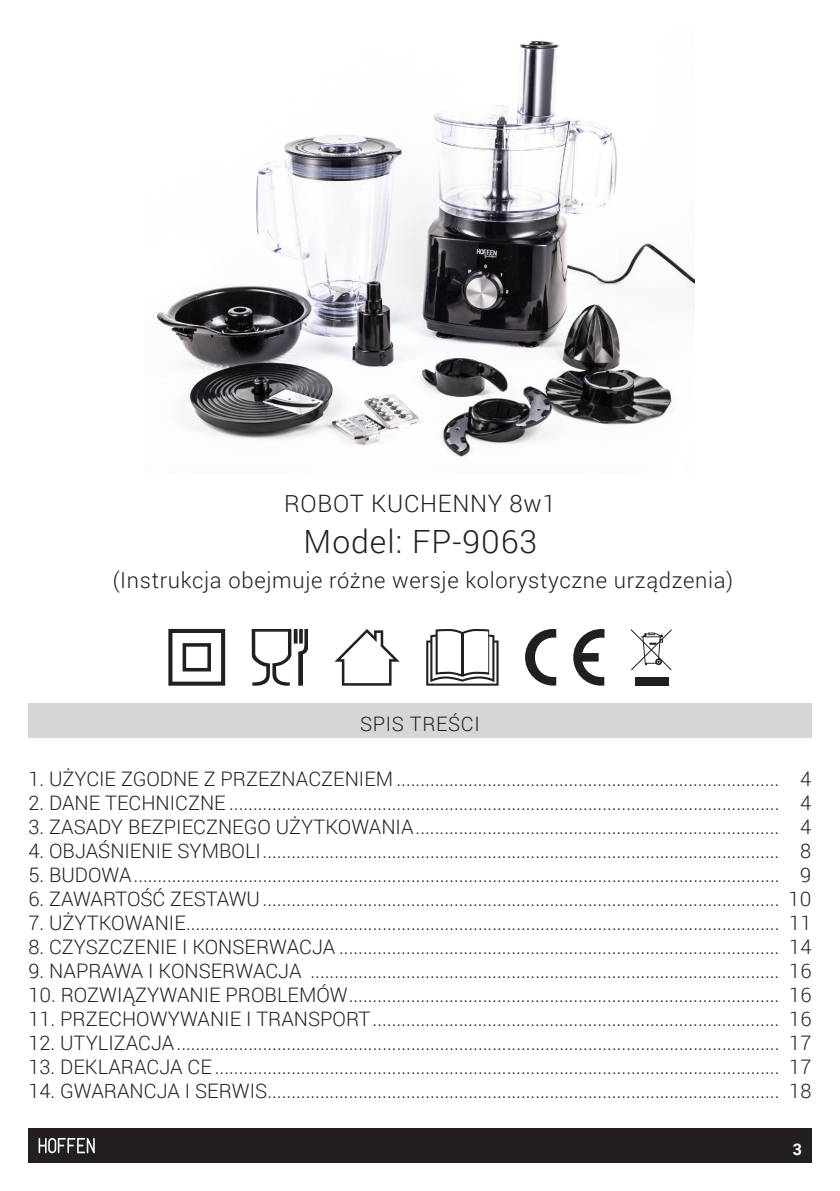
<style>
.page{position:relative;width:840px;height:1191px;background:#fff}
.page>*{position:absolute;margin:0;border:0;box-sizing:border-box;transform-origin:0 0}
.t1{font:300 32px "Roboto";letter-spacing:.03em;color:#231f20}
.t2{font:300 24px "Roboto";letter-spacing:.03em;color:#231f20}
.t3{font:300 22px "Roboto";letter-spacing:.03em;color:#231f20}
.t4{font:300 20px "Roboto";color:#231f20}
.t5{font:300 20px "Roboto";letter-spacing:.03em;color:#231f20}
.t6{font:700 16px "Roboto";color:#fff}
</style>
<div class="page">
<div style="left:28px;top:1128px;width:783px;height:34px;background:#231f20"></div>
<svg style="left:39px;top:1138px;width:56px;height:15px"></svg>
<div style="left:28px;top:703px;width:783px;height:34px;background:#d6d6d9"></div>
<svg style="left:573px;top:629px;width:31px;height:56px"></svg>
<svg style="left:525px;top:629px;width:31px;height:56px"></svg>
<svg style="left:426px;top:629px;width:72px;height:56px"></svg>
<div style="left:634px;top:677px;width:34px;height:8px;background:#231f20"></div>
<svg style="left:631px;top:629px;width:40px;height:41px"></svg>
<svg style="left:251px;top:629px;width:57px;height:56px"></svg>
<svg style="left:168px;top:629px;width:57px;height:56px"></svg>
<svg style="left:334px;top:629px;width:65px;height:56px"></svg>
<img style="left:157px;top:41px;width:537px;height:416px">
<p class="t2" style="left:284px;top:486px;width:273px">ROBOT KUCHENNY 8w1</p>
<p class="t1" style="left:303px;top:520px;width:235px">Model: FP-9063</p>
<p class="t3" style="left:113px;top:565px;width:621px">(Instrukcja obejmuje różne wersje kolorystyczne urządzenia)</p>
<p class="t5" style="left:360px;top:710px;width:121px">SPIS TREŚCI</p>
<p class="t4" style="left:28px;top:765px;width:783px">1. UŻYCIE ZGODNE Z PRZEZNACZENIEM ................................................................................ 4</p>
<p class="t4" style="left:28px;top:789px;width:784px">2. DANE TECHNICZNE ................................................................................................................... 4</p>
<p class="t4" style="left:28px;top:813px;width:783px">3. ZASADY BEZPIECZNEGO UŻYTKOWANIA............................................................................ 4</p>
<p class="t4" style="left:28px;top:837px;width:783px">4. OBJAŚNIENIE SYMBOLI............................................................................................................ 8</p>
<p class="t4" style="left:28px;top:861px;width:783px">5. BUDOWA....................................................................................................................................... 9</p>
<p class="t4" style="left:28px;top:885px;width:784px">6. ZAWARTOŚĆ ZESTAWU............................................................................................................ 10</p>
<p class="t4" style="left:28px;top:909px;width:784px">7. UŻYTKOWANIE............................................................................................................................ 11</p>
<p class="t4" style="left:28px;top:933px;width:784px">8. CZYSZCZENIE I KONSERWACJA ............................................................................................ 14</p>
<p class="t4" style="left:28px;top:957px;width:784px">9. NAPRAWA I KONSERWACJA .................................................................................................. 16</p>
<p class="t4" style="left:28px;top:981px;width:784px">10. ROZWIĄZYWANIE PROBLEMÓW.......................................................................................... 16</p>
<p class="t4" style="left:28px;top:1005px;width:784px">11. PRZECHOWYWANIE I TRANSPORT..................................................................................... 16</p>
<p class="t4" style="left:28px;top:1029px;width:784px">12. UTYLIZACJA.............................................................................................................................. 17</p>
<p class="t4" style="left:28px;top:1053px;width:784px">13. DEKLARACJA CE ...................................................................................................................... 17</p>
<p class="t4" style="left:28px;top:1077px;width:784px">14. GWARANCJA I SERWIS........................................................................................................... 18</p>
<p class="t6" style="left:792px;top:1138px;width:11px">3</p>
</div>
